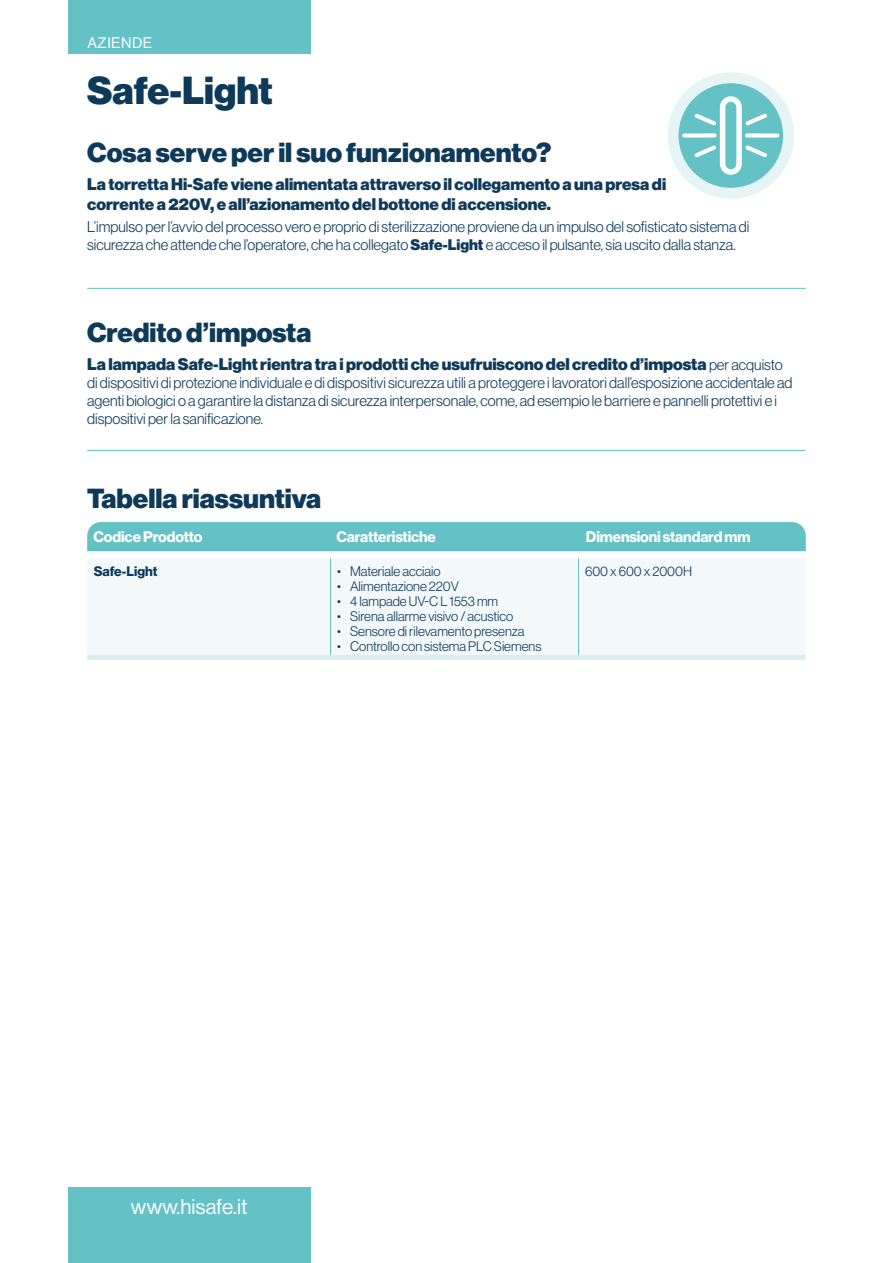
<style>
.page{position:relative;width:893px;height:1263px;background:#fff}
.page>*{position:absolute;margin:0;border:0;box-sizing:border-box;transform-origin:0 0}
.t1{font:900 38.25px "Neue Haas Display";color:#0e3a5a}
.t2{font:900 27px "Neue Haas Display";color:#0e3a5a}
.t3{font:21px "Neue Haas Display";color:#fff}
.t4{font:900 16.5px/19.5px "Neue Haas Display";color:#0e3a5a}
.t5{font:300 15px/18px "Neue Haas Display";color:#0e3a5a}
.t6{font:700 15px "Neue Haas Display";letter-spacing:-.01em;color:#fff}
.t7{font:15px "Neue Haas Display";letter-spacing:.03em;color:#fff}
.t8{font:300 13.5px "Neue Haas Display";color:#0e3a5a}
.t9{font:700 13.5px "Neue Haas Display";color:#0e3a5a}
.s1{font-weight:900}
.s2{font-weight:300;font-size:15px}
</style>
<div class="page">
<div style="left:68px;top:0;width:242px;height:54px;background:#64c2c7"></div>
<div style="left:68px;top:1187px;width:242px;height:76px;background:#64c2c7"></div>
<hr style="left:87px;top:288px;width:719px;height:1px;background:#64c2c7">
<hr style="left:87px;top:450px;width:719px;height:1px;background:#64c2c7">
<svg style="left:673px;top:78px;width:116px;height:115px;background:#7bcacf"></svg>
<div style="left:668px;top:72px;width:126px;height:127px;border:11px solid #e7f4f5;border-radius:50%"></div>
<div style="left:720px;top:96px;width:22px;height:79px;border:5px solid #fff;border-radius:8px"></div>
<svg style="left:742px;top:110px;width:28px;height:19px"></svg>
<svg style="left:742px;top:142px;width:28px;height:19px"></svg>
<div style="left:747px;top:133px;width:30px;height:5px;background:#fff"></div>
<svg style="left:691px;top:110px;width:28px;height:19px"></svg>
<svg style="left:691px;top:142px;width:28px;height:19px"></svg>
<div style="left:684px;top:133px;width:31px;height:5px;background:#fff"></div>
<div style="left:87px;top:522px;width:719px;height:29px;background:#64c2c7"></div>
<div style="left:87px;top:558px;width:719px;height:97px;background:#f3f9fa"></div>
<hr style="left:330px;top:558px;width:1px;height:97px;background:#64c2c7">
<hr style="left:578px;top:558px;width:1px;height:97px;background:#64c2c7">
<div style="left:87px;top:655px;width:244px;height:5px;background:#daeef0"></div>
<div style="left:331px;top:655px;width:248px;height:5px;background:#daeef0"></div>
<div style="left:579px;top:655px;width:227px;height:5px;background:#daeef0"></div>
<p class="t7" style="left:87px;top:34px;width:66px">AZIENDE</p>
<h1 class="t1" style="left:87px;top:68px;width:187px">Safe-Light</h1>
<h2 class="t2" style="left:87px;top:137px;width:466px">Cosa serve per il suo funzionamento?</h2>
<p class="t4" style="left:87px;top:175px;width:581px">La torretta Hi-Safe viene alimentata attraverso il collegamento a una presa di corrente a 220V, e all’azionamento del bottone di accensione.</p>
<p class="t5" style="left:87px;top:218px;width:664px">L’impulso per l’avvio del processo vero e proprio di sterilizzazione proviene da un impulso del sofisticato sistema di sicurezza che attende che l’operatore, che ha collegato <span class="s1">Safe-Light</span> e acceso il pulsante, sia uscito dalla stanza.</p>
<h2 class="t2" style="left:87px;top:317px;width:226px">Credito d’imposta</h2>
<p class="t4" style="left:87px;top:355px;width:697px">La lampada Safe-Light rientra tra i prodotti che usufruiscono del credito d’imposta <span class="s2">per acquisto</span></p>
<p class="t5" style="left:87px;top:374px;width:707px">di dispositivi di protezione individuale e di dispositivi sicurezza utili a proteggere i lavoratori dall’esposizione accidentale ad agenti biologici o a garantire la distanza di sicurezza interpersonale, come, ad esempio le barriere e pannelli protettivi e i dispositivi per la sanificazione.</p>
<h2 class="t2" style="left:87px;top:482px;width:236px">Tabella riassuntiva</h2>
<p class="t6" style="left:93px;top:528px;width:111px">Codice Prodotto</p>
<p class="t6" style="left:336px;top:528px;width:101px">Caratteristiche</p>
<p class="t6" style="left:586px;top:528px;width:166px">Dimensioni standard mm</p>
<p class="t9" style="left:94px;top:563px;width:65px">Safe-Light</p>
<p class="t8" style="left:337px;top:563px;width:105px">• Materiale acciaio</p>
<p class="t8" style="left:337px;top:578px;width:123px">• Alimentazione 220V</p>
<p class="t8" style="left:337px;top:593px;width:163px">• 4 lampade UV-C L 1553 mm</p>
<p class="t8" style="left:337px;top:608px;width:178px">• Sirena allarme visivo / acustico</p>
<p class="t8" style="left:337px;top:623px;width:189px">• Sensore di rilevamento presenza</p>
<p class="t8" style="left:337px;top:638px;width:206px">• Controllo con sistema PLC Siemens</p>
<p class="t8" style="left:585px;top:563px;width:108px">600 x 600 x 2000H</p>
<h3 class="t3" style="left:131px;top:1194px;width:118px">www.hisafe.it</h3>
</div>
